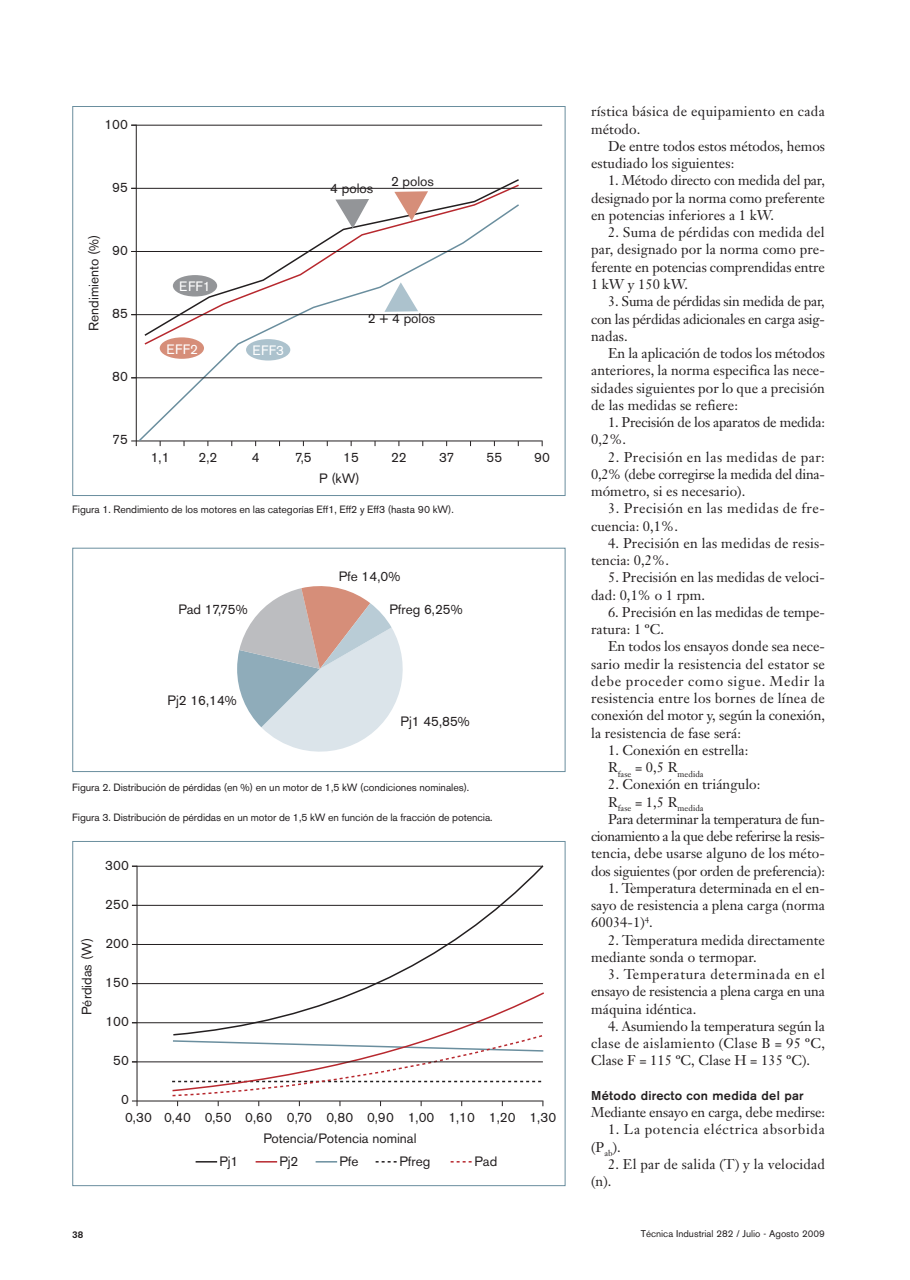
<style>
.page{position:relative;width:910px;height:1280px;background:#fff}
.page>*{position:absolute;margin:0;border:0;box-sizing:border-box;transform-origin:0 0}
.t1{font:13.95px/17.2px "Janson Text";letter-spacing:.005em;color:#231f20;text-align:justify}
.t2{font:13.95px/17.2px "Janson Text";letter-spacing:.04em;color:#231f20}
.t3{font:13.95px/17.2px "Janson Text";letter-spacing:-.02em;color:#231f20}
.t4{font:13.95px/17.2px "Janson Text";letter-spacing:.045em;color:#231f20}
.t5{font:13.5px "Akzidenz Grotesk BE";color:#231f20}
.t6{font:13.5px "Akzidenz Grotesk BE";letter-spacing:.02em;color:#fff}
.t7{font:500 12.75px "Akzidenz Grotesk BE";letter-spacing:.02em;color:#231f20}
.t8{font:10.5px "Akzidenz Grotesk BE";letter-spacing:-.005em;color:#231f20}
.t9{font:9.75px "Akzidenz Grotesk BE";color:#231f20}
.t10{font:500 9.75px "Akzidenz Grotesk BE";color:#231f20}
.t11{font:8.4px "Janson Text";letter-spacing:.005em;color:#231f20}
</style>
<div class="page">
<hr style="left:136px;top:125px;width:1px;height:321px;background:#231f20">
<hr style="left:131px;top:440px;width:412px;height:1px;background:#231f20">
<svg style="left:143px;top:183px;width:378px;height:20px"></svg>
<svg style="left:137px;top:203px;width:384px;height:240px"></svg>
<svg style="left:335px;top:199px;width:34px;height:29px"></svg>
<svg style="left:394px;top:191px;width:34px;height:30px"></svg>
<svg style="left:384px;top:282px;width:34px;height:30px"></svg>
<div style="left:160px;top:337px;width:44px;height:22px;background:#d68e79;border-radius:50%"></div>
<div style="left:246px;top:339px;width:44px;height:21px;background:#acc2cd;border-radius:50%"></div>
<hr style="left:131px;top:125px;width:411px;height:1px;background:#231f20">
<hr style="left:131px;top:188px;width:411px;height:1px;background:#231f20">
<hr style="left:131px;top:251px;width:411px;height:1px;background:#231f20">
<hr style="left:131px;top:314px;width:411px;height:1px;background:#231f20">
<hr style="left:131px;top:378px;width:411px;height:1px;background:#231f20">
<hr style="left:137px;top:866px;width:1px;height:240px;background:#231f20">
<hr style="left:132px;top:1100px;width:411px;height:1px;background:#231f20">
<svg style="left:172px;top:865px;width:372px;height:126px"></svg>
<svg style="left:171px;top:991px;width:373px;height:115px"></svg>
<svg style="left:196px;top:1161px;width:21px;height:1px"></svg>
<svg style="left:256px;top:1161px;width:21px;height:1px"></svg>
<svg style="left:316px;top:1161px;width:21px;height:1px"></svg>
<svg style="left:376px;top:1161px;width:21px;height:1px"></svg>
<svg style="left:451px;top:1161px;width:21px;height:1px"></svg>
<hr style="left:132px;top:866px;width:411px;height:1px;background:#231f20">
<hr style="left:132px;top:905px;width:411px;height:1px;background:#231f20">
<hr style="left:132px;top:944px;width:411px;height:1px;background:#231f20">
<hr style="left:132px;top:983px;width:411px;height:1px;background:#231f20">
<hr style="left:132px;top:1022px;width:411px;height:1px;background:#231f20">
<hr style="left:132px;top:1061px;width:411px;height:1px;background:#231f20">
<svg style="left:237px;top:586px;width:166px;height:166px"></svg>
<div style="left:72px;top:548px;width:494px;height:224px;border:1px solid #6a8e9e"></div>
<p class="t5" style="left:104px;top:119px;width:25px">100</p>
<p class="t5" style="left:112px;top:182px;width:17px">95</p>
<p class="t5" style="left:89px;top:331px;width:98px;rotate:-90deg">Rendimiento (%)</p>
<p class="t5" style="left:112px;top:245px;width:18px">90</p>
<p class="t5" style="left:112px;top:308px;width:17px">85</p>
<p class="t5" style="left:112px;top:371px;width:18px">80</p>
<p class="t5" style="left:112px;top:434px;width:17px">75</p>
<p class="t6" style="left:179px;top:282px;width:33px">EFF1</p>
<p class="t6" style="left:166px;top:344px;width:33px">EFF2</p>
<p class="t6" style="left:252px;top:346px;width:33px">EFF3</p>
<p class="t5" style="left:330px;top:183px;width:45px">4 polos</p>
<p class="t5" style="left:391px;top:177px;width:45px">2 polos</p>
<p class="t5" style="left:368px;top:313px;width:69px">2 + 4 polos</p>
<p class="t5" style="left:151px;top:452px;width:20px">1,1</p>
<p class="t5" style="left:198px;top:452px;width:20px">2,2</p>
<p class="t5" style="left:534px;top:452px;width:18px">90</p>
<p class="t5" style="left:319px;top:473px;width:42px">P (kW)</p>
<p class="t5" style="left:252px;top:452px;width:9px">4</p>
<p class="t5" style="left:295px;top:452px;width:18px">7,5</p>
<p class="t5" style="left:343px;top:452px;width:17px">15</p>
<p class="t5" style="left:391px;top:452px;width:17px">22</p>
<p class="t5" style="left:439px;top:452px;width:17px">37</p>
<p class="t5" style="left:486px;top:452px;width:17px">55</p>
<p class="t8" style="left:72px;top:506px;width:383px">Figura 1. Rendimiento de los motores en las categorías Eff1, Eff2 y Eff3 (hasta 90 kW).</p>
<p class="t5" style="left:178px;top:604px;width:71px">Pad 17,75%</p>
<p class="t5" style="left:168px;top:695px;width:71px">Pj2 16,14%</p>
<p class="t5" style="left:339px;top:572px;width:63px">Pfe 14,0%</p>
<p class="t5" style="left:389px;top:604px;width:75px">Pfreg 6,25%</p>
<p class="t5" style="left:401px;top:717px;width:71px">Pj1 45,85%</p>
<p class="t8" style="left:72px;top:784px;width:399px">Figura 2. Distribución de pérdidas (en %) en un motor de 1,5 kW (condiciones nominales).</p>
<p class="t8" style="left:72px;top:814px;width:422px">Figura 3. Distribución de pérdidas en un motor de 1,5 kW en función de la fracción de potencia.</p>
<p class="t5" style="left:82px;top:1015px;width:78px;rotate:-90deg">Pérdidas (W)</p>
<p class="t5" style="left:105px;top:860px;width:25px">300</p>
<p class="t5" style="left:105px;top:899px;width:25px">250</p>
<p class="t5" style="left:105px;top:938px;width:25px">200</p>
<p class="t5" style="left:105px;top:978px;width:25px">150</p>
<p class="t5" style="left:105px;top:1017px;width:25px">100</p>
<p class="t5" style="left:113px;top:1056px;width:18px">50</p>
<p class="t5" style="left:121px;top:1095px;width:9px">0</p>
<p class="t5" style="left:125px;top:1112px;width:28px">0,30</p>
<p class="t5" style="left:164px;top:1112px;width:28px">0,40</p>
<p class="t5" style="left:529px;top:1112px;width:28px">1,30</p>
<p class="t5" style="left:263px;top:1133px;width:155px">Potencia/Potencia nominal</p>
<p class="t5" style="left:205px;top:1112px;width:312px">0,50 0,60 0,70 0,80 0,90 1,00 1,10 1,20</p>
<p class="t5" style="left:219px;top:1156px;width:21px">Pj1</p>
<p class="t5" style="left:279px;top:1156px;width:21px">Pj2</p>
<p class="t5" style="left:339px;top:1156px;width:21px">Pfe</p>
<p class="t5" style="left:400px;top:1156px;width:32px">Pfreg</p>
<p class="t5" style="left:475px;top:1156px;width:24px">Pad</p>
<p class="t1" style="left:591px;top:104px;width:235px">rística básica de equipamiento en cada método.</p>
<p class="t1" style="left:591px;top:139px;width:235px;text-indent:17px">De entre todos estos métodos, hemos estudiado los siguientes:</p>
<p class="t1" style="left:591px;top:173px;width:235px;text-indent:17px">1. Método directo con medida del par, designado por la norma como preferente en potencias inferiores a 1 kW.</p>
<p class="t1" style="left:591px;top:225px;width:235px;text-indent:17px">2. Suma de pérdidas con medida del par, designado por la norma como pre&shy;ferente en potencias comprendidas entre 1 kW y 150 kW.</p>
<p class="t1" style="left:591px;top:294px;width:235px;text-indent:17px">3. Suma de pérdidas sin medida de par, con las pérdidas adicionales en carga asig&shy;nadas.</p>
<p class="t1" style="left:591px;top:346px;width:235px;text-indent:17px">En la aplicación de todos los métodos anteriores, la norma especifica las nece&shy;sidades siguientes por lo que a precisión de las medidas se refiere:</p>
<p class="t3" style="left:591px;top:415px;width:235px;text-indent:17px">1. Precisión de los aparatos de medida:<br>0,2%.</p>
<p class="t1" style="left:591px;top:449px;width:235px;text-indent:17px">2. Precisión en las medidas de par:<br>0,2% (debe corregirse la medida del dina&shy;mómetro, si es necesario).</p>
<p class="t2" style="left:591px;top:501px;width:235px;text-indent:17px">3. Precisión en las medidas de fre&shy;cuencia: 0,1%.</p>
<p class="t1" style="left:591px;top:536px;width:235px;text-indent:17px">4. Precisión en las medidas de resis&shy;tencia: 0,2%.</p>
<p class="t1" style="left:591px;top:570px;width:235px;text-indent:17px">5. Precisión en las medidas de veloci&shy;dad: 0,1% o 1 rpm.</p>
<p class="t1" style="left:591px;top:605px;width:235px;text-indent:17px">6. Precisión en las medidas de tempe&shy;ratura: 1 ºC.</p>
<p class="t1" style="left:591px;top:639px;width:235px;text-indent:17px">En todos los ensayos donde sea nece&shy;sario medir la resistencia del estator se debe proceder como sigue. Medir la resistencia entre los bornes de línea de conexión del motor y, según la conexión, la resistencia de fase será:</p>
<p class="t1" style="left:608px;top:743px;width:142px">1. Conexión en estrella:</p>
<p class="t11" style="left:608px;top:770px;width:97px"><sup>R</sup>fase <sup>=</sup> <sup>0,5</sup> <sup>R</sup>medida</p>
<p class="t1" style="left:608px;top:777px;width:154px">2. Conexión en triángulo:</p>
<p class="t11" style="left:608px;top:805px;width:97px"><sup>R</sup>fase <sup>=</sup> <sup>1,5</sup> <sup>R</sup>medida</p>
<p class="t1" style="left:591px;top:812px;width:235px;text-indent:17px">Para determinar la temperatura de fun&shy;cionamiento a la que debe referirse la resis&shy;tencia, debe usarse alguno de los méto&shy;dos siguientes (por orden de preferencia):</p>
<p class="t1" style="left:591px;top:881px;width:235px;text-indent:17px">1. Temperatura determinada en el en&shy;sayo de resistencia a plena carga (norma 60034-1)<sup>4</sup>.</p>
<p class="t1" style="left:591px;top:932px;width:235px;text-indent:17px">2. Temperatura medida directamente mediante sonda o termopar.</p>
<p class="t1" style="left:591px;top:967px;width:235px;text-indent:17px">3. Temperatura determinada en el ensayo de resistencia a plena carga en una máquina idéntica.</p>
<p class="t1" style="left:591px;top:1019px;width:235px;text-indent:17px">4. Asumiendo la temperatura según la clase de aislamiento (Clase B = 95 ºC, Clase F = 115 ºC, Clase H = 135 ºC).</p>
<p class="t7" style="left:591px;top:1091px;width:214px">Método directo con medida del par</p>
<p class="t1" style="left:591px;top:1105px;width:235px">Mediante ensayo en carga, debe medirse:</p>
<p class="t4" style="left:591px;top:1122px;width:235px;text-indent:17px">1. La potencia eléctrica absorbida (P<sub>ab</sub>).</p>
<p class="t1" style="left:591px;top:1157px;width:235px;text-indent:17px">2. El par de salida (T) y la velocidad (n).</p>
<p class="t10" style="left:72px;top:1231px;width:12px">38</p>
<p class="t9" style="left:641px;top:1230px;width:186px">Técnica Industrial 282 / Julio - Agosto 2009</p>
</div>
